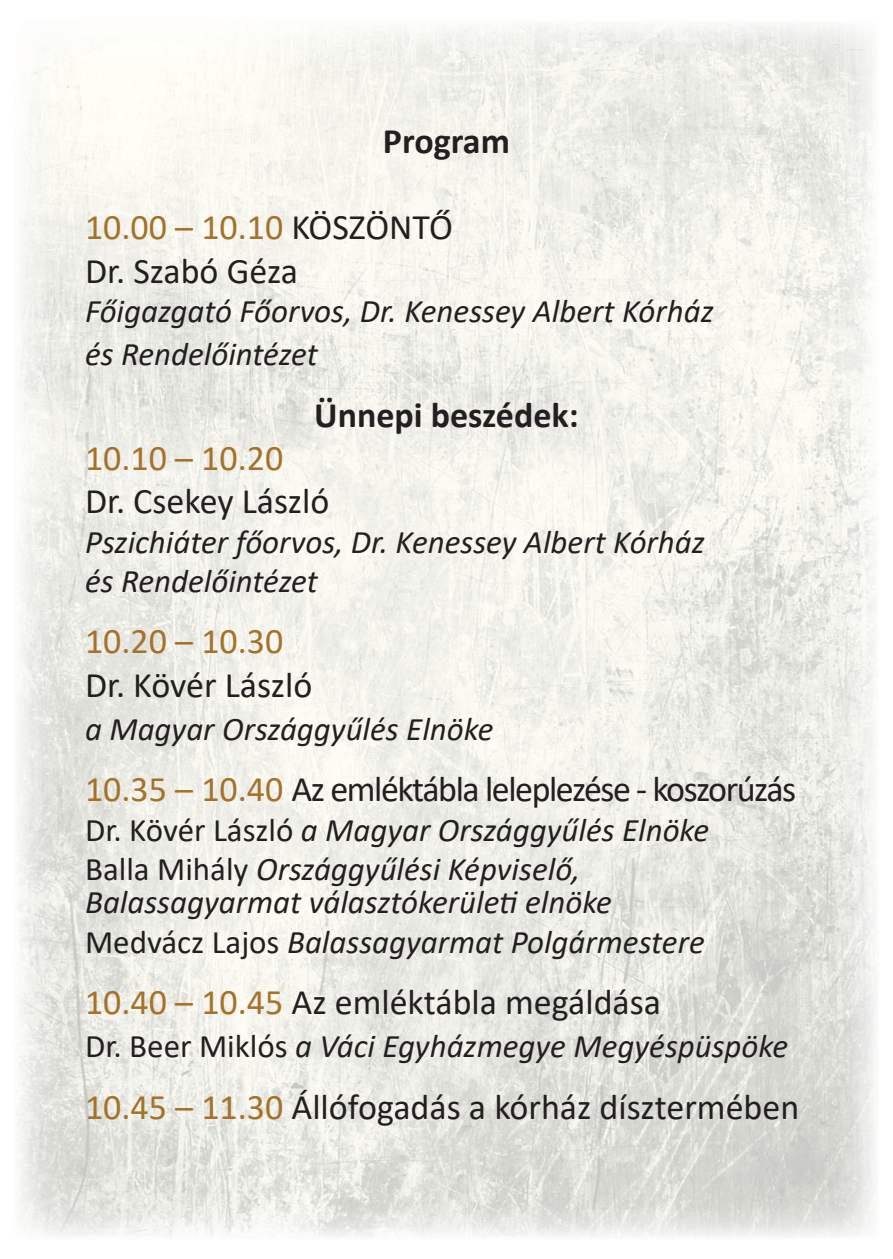
<style>
.page{position:relative;width:893px;height:1259px;background:#fff}
.page>*{position:absolute;margin:0;border:0;box-sizing:border-box;transform-origin:0 0}
.t1{font:36px/43.2px "Calibri";color:#231f20}
.t2{font:36px "Calibri";letter-spacing:-.04em;color:#231f20}
.t3{font:700 36px "Calibri";color:#231f20}
.t4{font:36px "Calibri";color:#a4722a}
.t5{font:italic 33px/39.6px "Calibri";color:#231f20}
.s1{color:#a4722a}
.s2{font-style:normal}
</style>
<div class="page">
<img style="left:18px;top:24px;width:764px;height:807px">
<img style="left:782px;top:26px;width:94px;height:1211px">
<img style="left:17px;top:831px;width:767px;height:406px">
<p class="t3" style="left:383px;top:115px;width:128px">Program</p>
<p class="t1" style="left:85px;top:205px;width:369px"><span class="s1">10.00 – 10.10</span> KÖSZÖNTŐ<br>Dr. Szabó Géza</p>
<p class="t5" style="left:85px;top:288px;width:630px;line-height:43.2px">Főigazgató Főorvos, Dr. Kenessey Albert Kórház és Rendelőintézet</p>
<p class="t3" style="left:314px;top:389px;width:266px">Ünnepi beszédek:</p>
<p class="t4" style="left:85px;top:433px;width:200px">10.10 – 10.20</p>
<p class="t1" style="left:85px;top:478px;width:246px">Dr. Csekey László</p>
<p class="t5" style="left:85px;top:520px;width:621px">Pszichiáter főorvos, Dr. Kenessey Albert Kórház és Rendelőintézet</p>
<p class="t4" style="left:85px;top:616px;width:200px">10.20 – 10.30</p>
<p class="t1" style="left:85px;top:662px;width:229px">Dr. Kövér László</p>
<p class="t5" style="left:85px;top:707px;width:410px">a Magyar Országgyűlés Elnöke</p>
<p class="t2" style="left:85px;top:764px;width:713px"><span class="s1">10.35 – 10.40</span> Az emléktábla leleplezése - koszorúzás</p>
<p class="t5" style="left:85px;top:808px;width:626px"><span class="s2">Dr. Kövér László</span> a Magyar Országgyűlés Elnöke<br><span class="s2">Balla Mihály</span> Országgyűlési Képviselő,</p>
<p class="t5" style="left:85px;top:881px;width:621px">Balassagyarmat választókerületi elnöke<br><span class="s2">Medvácz Lajos</span> Balassagyarmat Polgármestere</p>
<p class="t1" style="left:85px;top:979px;width:578px"><span class="s1">10.40 – 10.45</span> Az emléktábla megáldása</p>
<p class="t5" style="left:85px;top:1025px;width:705px"><span class="s2">Dr. Beer Miklós</span> a Váci Egyházmegye Megyéspüspöke</p>
<p class="t1" style="left:85px;top:1084px;width:716px"><span class="s1">10.45 – 11.30</span> Állófogadás a kórház dísztermében</p>
</div>
